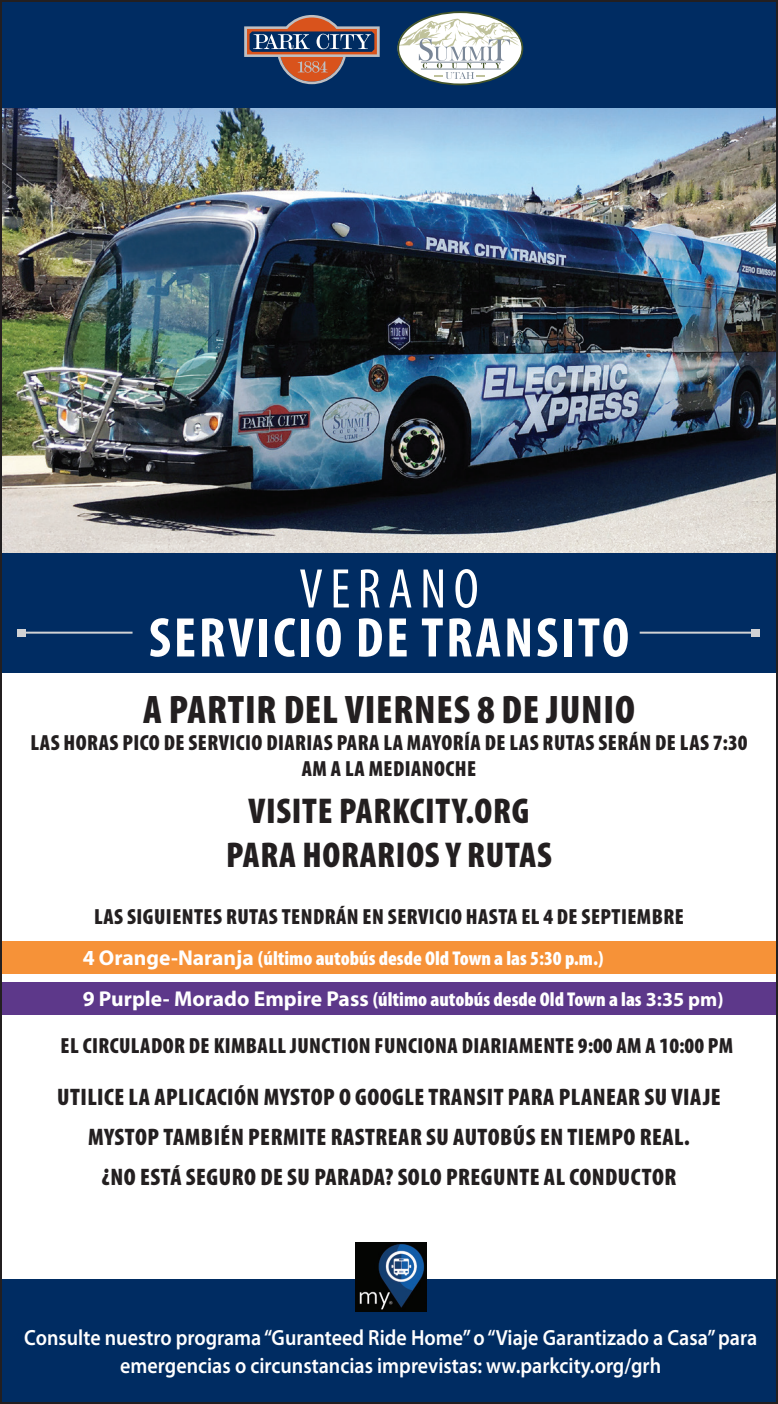
<style>
.page{position:relative;width:778px;height:1404px;background:#fff}
.page>*{position:absolute;margin:0;border:0;box-sizing:border-box;transform-origin:0 0}
.t1{font:700 condensed 56.4px "Myriad Pro";letter-spacing:.05em;color:#fff}
.t2{font:condensed 56.4px "Myriad Pro";letter-spacing:.13em;color:#fff}
.t3{font:900 condensed 40px "Myriad Pro";letter-spacing:.02em;color:#231f20}
.t4{font:900 condensed 36px/44px "Myriad Pro";letter-spacing:.02em;color:#231f20;text-align:center}
.t5{font:900 condensed 24px/40px "Myriad Pro";letter-spacing:.02em;color:#231f20;text-align:center}
.t6{font:900 condensed 22px/26.4px "Myriad Pro";letter-spacing:.02em;color:#231f20;text-align:center}
.t7{font:600 22px/28px "Myriad Pro";color:#fff;text-align:center;scale:.91 1}
.t8{font:900 condensed 20px/41px "Myriad Pro";color:#fff}
.s1{font-weight:700;font-stretch:normal;font-size:21.6px}
.s2{font-weight:700;font-stretch:normal}
</style>
<div class="page">
<div style="left:0;top:1279px;width:778px;height:125px;background:#002c62"></div>
<img style="left:3px;top:107px;width:772px;height:446px">
<div style="left:0;top:0;width:778px;height:107px;background:#002c62"></div>
<svg style="left:244px;top:15px;width:136px;height:69px"></svg>
<svg style="left:397px;top:12px;width:125px;height:72px"></svg>
<div style="left:397px;top:11px;width:126px;height:74px;border:2px solid #44552a;border-radius:50%"></div>
<svg style="left:399px;top:18px;width:121px;height:61px;background:#c9d0d1"></svg>
<div style="left:0;top:553px;width:778px;height:119px;background:#002c62"></div>
<hr style="left:639px;top:632px;width:116px;height:2px;background:#d1d2d4">
<div style="left:751px;top:629px;width:8px;height:8px;background:#d1d2d4"></div>
<hr style="left:21px;top:632px;width:111px;height:2px;background:#d1d2d4">
<div style="left:17px;top:629px;width:8px;height:8px;background:#d1d2d4"></div>
<div style="left:0;top:942px;width:778px;height:32px;background:#f69238"></div>
<div style="left:0;top:983px;width:778px;height:32px;background:#5d388a"></div>
<img style="left:355px;top:1242px;width:71px;height:70px">
<h1 class="t2" style="left:299px;top:555px;width:181px">VERANO</h1>
<h1 class="t1" style="left:149px;top:602px;width:482px">SERVICIO DE TRANSITO</h1>
<h2 class="t3" style="left:143px;top:684px;width:493px">A PARTIR DEL VIERNES 8 DE JUNIO</h2>
<p class="t6" style="left:31px;top:729px;width:718px">LAS HORAS PICO DE SERVICIO DIARIAS PARA LA MAYORÍA DE LAS RUTAS SERÁN DE LAS 7:30<br>AM A LA MEDIANOCHE</p>
<h3 class="t4" style="left:226px;top:788px;width:327px">VISITE PARKCITY.ORG<br>PARA HORARIOS Y RUTAS</h3>
<p class="t6" style="left:94px;top:903px;width:591px">LAS SIGUIENTES RUTAS TENDRÁN EN SERVICIO HASTA EL 4 DE SEPTIEMBRE</p>
<p class="t8" style="left:83px;top:937px;width:642px"><span class="s1">4 Orange-Naranja</span> (último autobús desde Old Town a las 5:30 p.m.)<br><span class="s1">9 Purple- Morado Empire Pass</span> (último autobús desde Old Town a las <span class="s2">3:35 pm)</span></p>
<p class="t6" style="left:60px;top:1031px;width:674px">EL CIRCULADOR DE KIMBALL JUNCTION FUNCIONA DIARIAMENTE 9:00 AM A 10:00 PM</p>
<p class="t5" style="left:57px;top:1076px;width:665px">UTILICE LA APLICACIÓN MYSTOP O GOOGLE TRANSIT PARA PLANEAR SU VIAJE<br>MYSTOP TAMBIÉN PERMITE RASTREAR SU AUTOBÚS EN TIEMPO REAL.<br>¿NO ESTÁ SEGURO DE SU PARADA? SOLO PREGUNTE AL CONDUCTOR</p>
<p class="t7" style="left:24px;top:1323px;width:806px">Consulte nuestro programa “Guranteed Ride Home” o “Viaje Garantizado a Casa” para emergencias o circunstancias imprevistas: ww.parkcity.org/grh</p>
</div>
